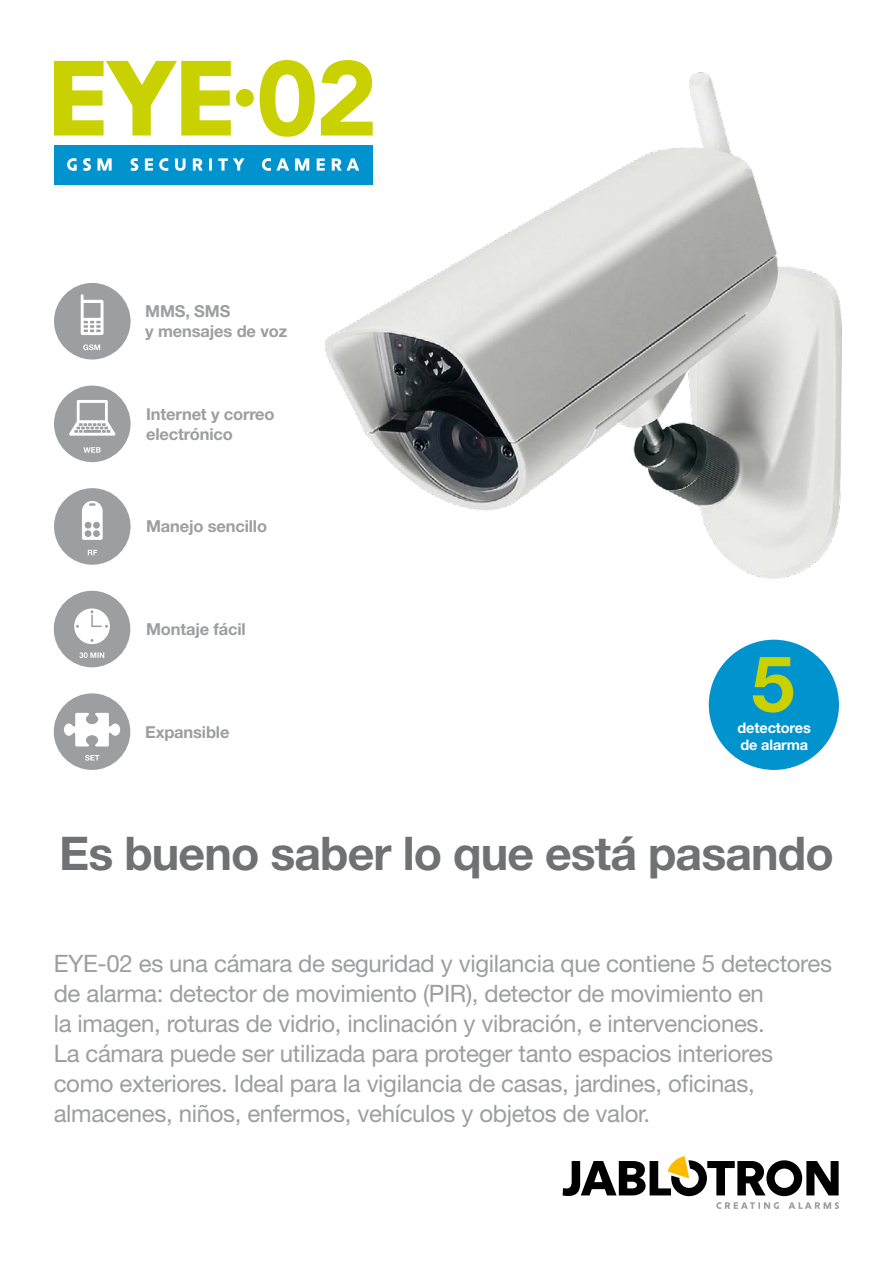
<style>
.page{position:relative;width:893px;height:1263px;background:#fff}
.page>*{position:absolute;margin:0;border:0;box-sizing:border-box;transform-origin:0 0}
.t1{font:700 46.5px "Helvetica Neue CE";letter-spacing:-.02em;color:#707172}
.t2{font:24px/30px "Helvetica Neue LT Pro";letter-spacing:-.015em;color:#9c9e9f}
.t3{font:700 16.5px/19.8px "Helvetica Neue LT Pro";letter-spacing:-.01em;color:#9c9e9f}
.t4{font:700 14.55px/17.4px "Helvetica Neue LT Pro";letter-spacing:-.01em;color:#fff}
</style>
<div class="page">
<img style="left:298px;top:72px;width:544px;height:507px">
<svg style="left:54px;top:591px;width:76px;height:76px"></svg>
<svg style="left:54px;top:693px;width:76px;height:77px"></svg>
<svg style="left:54px;top:283px;width:77px;height:76px"></svg>
<svg style="left:54px;top:386px;width:77px;height:76px"></svg>
<svg style="left:54px;top:488px;width:77px;height:77px"></svg>
<div style="left:709px;top:640px;width:130px;height:130px;background:#0093ce;border-radius:50%"></div>
<svg style="left:753px;top:657px;width:40px;height:56px"></svg>
<div style="left:54px;top:145px;width:319px;height:39px;background:#0093ce"></div>
<svg style="left:67px;top:158px;width:292px;height:13px"></svg>
<svg style="left:54px;top:61px;width:177px;height:74px"></svg>
<svg style="left:260px;top:60px;width:113px;height:77px"></svg>
<div style="left:236px;top:89px;width:18px;height:18px;background:#c9d200;border-radius:50%"></div>
<svg style="left:563px;top:1156px;width:276px;height:40px"></svg>
<svg style="left:716px;top:1202px;width:123px;height:7px"></svg>
<p class="t3" style="left:145px;top:301px;width:143px">MMS, SMS<br>y mensajes de voz</p>
<p class="t3" style="left:146px;top:404px;width:130px">Internet y correo electrónico</p>
<p class="t3" style="left:146px;top:516px;width:123px">Manejo sencillo</p>
<p class="t3" style="left:146px;top:619px;width:101px">Montaje fácil</p>
<p class="t3" style="left:145px;top:721px;width:86px">Expansible</p>
<p class="t4" style="left:737px;top:718px;width:75px">detectores de alarma</p>
<h1 class="t1" style="left:59px;top:825px;width:776px">Es bueno saber lo que está pasando</h1>
<p class="t2" style="left:54px;top:948px;width:780px">EYE-02 es una cámara de seguridad y vigilancia que contiene 5 detectores de alarma: detector de movimiento (PIR), detector de movimiento en<br>la imagen, roturas de vidrio, inclinación y vibración, e intervenciones.<br>La cámara puede ser utilizada para proteger tanto espacios interiores como exteriores. Ideal para la vigilancia de casas, jardines, oficinas, almacenes, niños, enfermos, vehículos y objetos de valor.</p>
</div>
